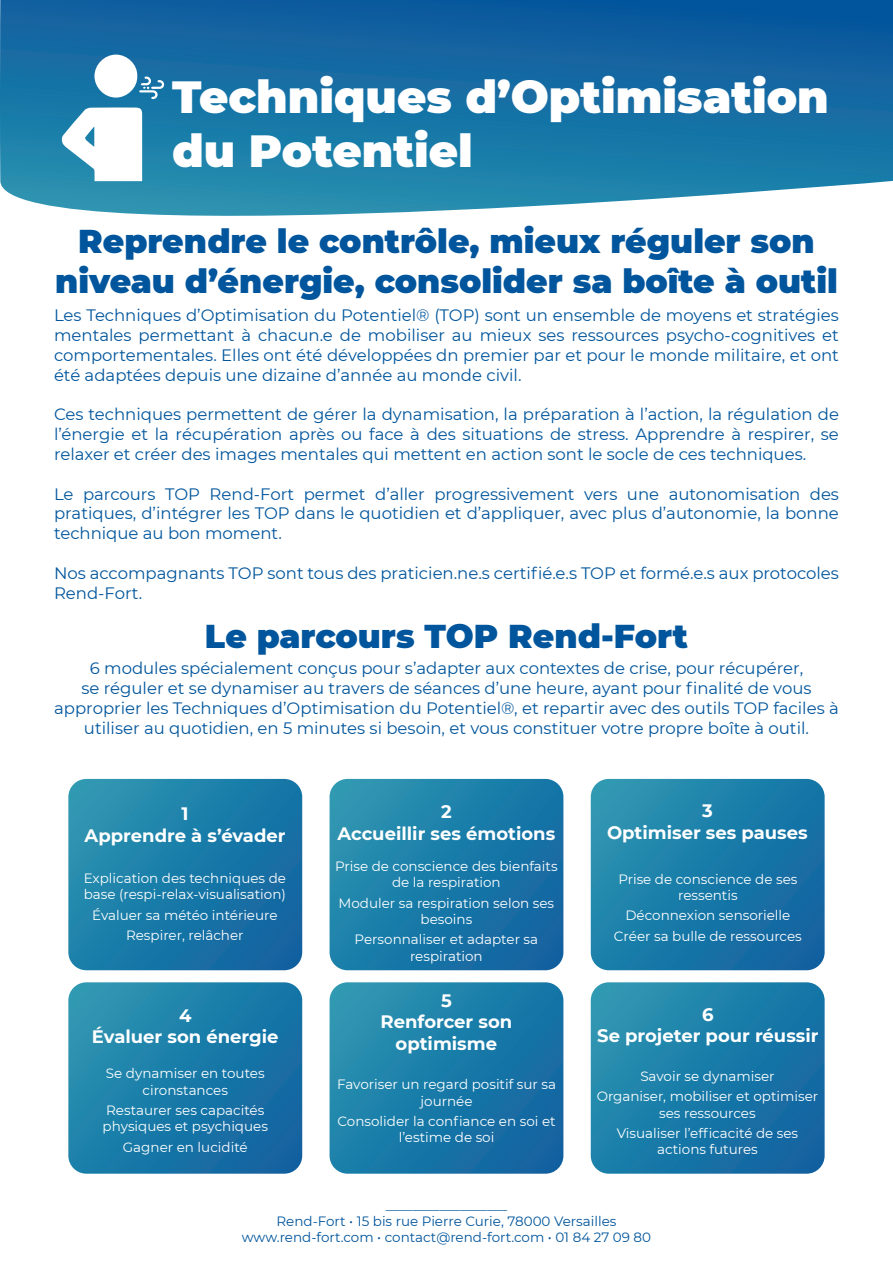
<style>
.page{position:relative;width:893px;height:1263px;background:#fff}
.page>*{position:absolute;margin:0;border:0;box-sizing:border-box;transform-origin:0 0}
.t1{font:900 45px/54px "Montserrat";color:#fff}
.t2{font:900 33px/39.6px "Montserrat";color:#01559c;text-align:center}
.t3{font:700 18px/21.6px "Montserrat";color:#fff;text-align:center}
.t4{font:16.5px/19.8px "Montserrat";color:#01559c;text-align:justify}
.t5{font:13.5px/16.2px "Montserrat";color:#fff;text-align:center}
.t6{font:13.5px/16.2px "Montserrat";color:#01559c;text-align:center}
</style>
<div class="page">
<svg style="left:0;top:0;width:893px;height:216px;background:#2378a9"></svg>
<svg style="left:61px;top:107px;width:81px;height:74px"></svg>
<svg style="left:94px;top:55px;width:70px;height:44px"></svg>
<svg style="left:591px;top:779px;width:234px;height:191px;background:#1d7ca9"></svg>
<svg style="left:330px;top:779px;width:233px;height:191px;background:#1c7ca8"></svg>
<svg style="left:68px;top:779px;width:234px;height:191px;background:#1d7ca9"></svg>
<svg style="left:591px;top:982px;width:234px;height:192px;background:#1d7ca9"></svg>
<svg style="left:330px;top:982px;width:233px;height:192px;background:#1d7ca9"></svg>
<svg style="left:68px;top:982px;width:234px;height:192px;background:#1d7ca9"></svg>
<h1 class="t1" style="left:172px;top:67px;width:658px">Techniques d’Optimisation du Potentiel</h1>
<h2 class="t2" style="left:55px;top:219px;width:784px">Reprendre le contrôle, mieux réguler son niveau d’énergie, consolider sa boîte à outil</h2>
<p class="t4" style="left:54px;top:305px;width:786px">Les Techniques d’Optimisation du Potentiel® (TOP) sont un ensemble de moyens et stratégies mentales permettant à chacun.e de mobiliser au mieux ses ressources psycho-cognitives et comportementales. Elles ont été développées dn premier par et pour le monde militaire, et ont été adaptées depuis une dizaine d’année au monde civil.</p>
<p class="t4" style="left:54px;top:404px;width:786px">Ces techniques permettent de gérer la dynamisation, la préparation à l’action, la régulation de l’énergie et la récupération après ou face à des situations de stress. Apprendre à respirer, se relaxer et créer des images mentales qui mettent en action sont le socle de ces techniques.</p>
<p class="t4" style="left:54px;top:483px;width:786px">Le parcours TOP Rend-Fort permet d’aller progressivement vers une autonomisation des pratiques, d’intégrer les TOP dans le quotidien et d’appliquer, avec plus d’autonomie, la bonne technique au bon moment.</p>
<p class="t4" style="left:54px;top:562px;width:786px">Nos accompagnants TOP sont tous des praticien.ne.s certifié.e.s TOP et formé.e.s aux protocoles<br>Rend-Fort.</p>
<h2 class="t2" style="left:205px;top:614px;width:484px">Le parcours TOP Rend-Fort</h2>
<p class="t4" style="left:54px;top:658px;width:786px;text-align:center">6 modules spécialement conçus pour s’adapter aux contextes de crise, pour récupérer,<br>se réguler et se dynamiser au travers de séances d’une heure, ayant pour finalité de vous approprier les Techniques d’Optimisation du Potentiel®, et repartir avec des outils TOP faciles à utiliser au quotidien, en 5 minutes si besoin, et vous constituer votre propre boîte à outil.</p>
<p class="t3" style="left:85px;top:802px;width:203px">1<br>Apprendre à s’évader</p>
<p class="t5" style="left:84px;top:870px;width:204px;text-align:left">Explication des techniques de base (respi-relax-visualisation)</p>
<p class="t5" style="left:92px;top:904px;width:187px;line-height:20.4px">Évaluer sa météo intérieure<br>Respirer, relâcher</p>
<p class="t3" style="left:92px;top:1004px;width:188px">4<br>Évaluer son énergie</p>
<p class="t5" style="left:106px;top:1065px;width:160px">Se dynamiser en toutes cironstances</p>
<p class="t5" style="left:103px;top:1101px;width:167px;text-align:left">Restaurer ses capacités physiques et psychiques</p>
<p class="t5" style="left:123px;top:1138px;width:126px">Gagner en lucidité</p>
<p class="t3" style="left:337px;top:800px;width:219px">2<br>Accueillir ses émotions</p>
<p class="t5" style="left:335px;top:858px;width:224px">Prise de conscience des bienfaits de la respiration</p>
<p class="t5" style="left:339px;top:894px;width:217px">Moduler sa respiration selon ses besoins</p>
<p class="t5" style="left:355px;top:931px;width:185px">Personnaliser et adapter sa respiration</p>
<p class="t3" style="left:380px;top:989px;width:133px">5<br>Renforcer son optimisme</p>
<p class="t5" style="left:337px;top:1076px;width:220px">Favoriser un regard positif sur sa journée</p>
<p class="t5" style="left:338px;top:1112px;width:220px">Consolider la confiance en soi et l’estime de soi</p>
<p class="t3" style="left:607px;top:799px;width:202px">3<br>Optimiser ses pauses</p>
<p class="t5" style="left:618px;top:870px;width:181px">Prise de conscience de ses ressentis</p>
<p class="t5" style="left:614px;top:905px;width:189px;line-height:20.4px">Déconnexion sensorielle<br>Créer sa bulle de ressources</p>
<p class="t3" style="left:597px;top:1003px;width:223px">6<br>Se projeter pour réussir</p>
<p class="t5" style="left:597px;top:1065px;width:223px;line-height:20.4px">Savoir se dynamiser<br>Organiser, mobiliser et optimiser</p>
<p class="t5" style="left:617px;top:1102px;width:183px;line-height:20.4px">ses ressources<br>Visualiser l’efficacité de ses</p>
<p class="t5" style="left:657px;top:1141px;width:102px">actions futures</p>
<p class="t6" style="left:242px;top:1196px;width:411px">__________________<br>Rend-Fort • 15 bis rue Pierre Curie, 78000 Versailles www.rend-fort.com • contact@rend-fort.com • 01 84 27 09 80</p>
</div>
